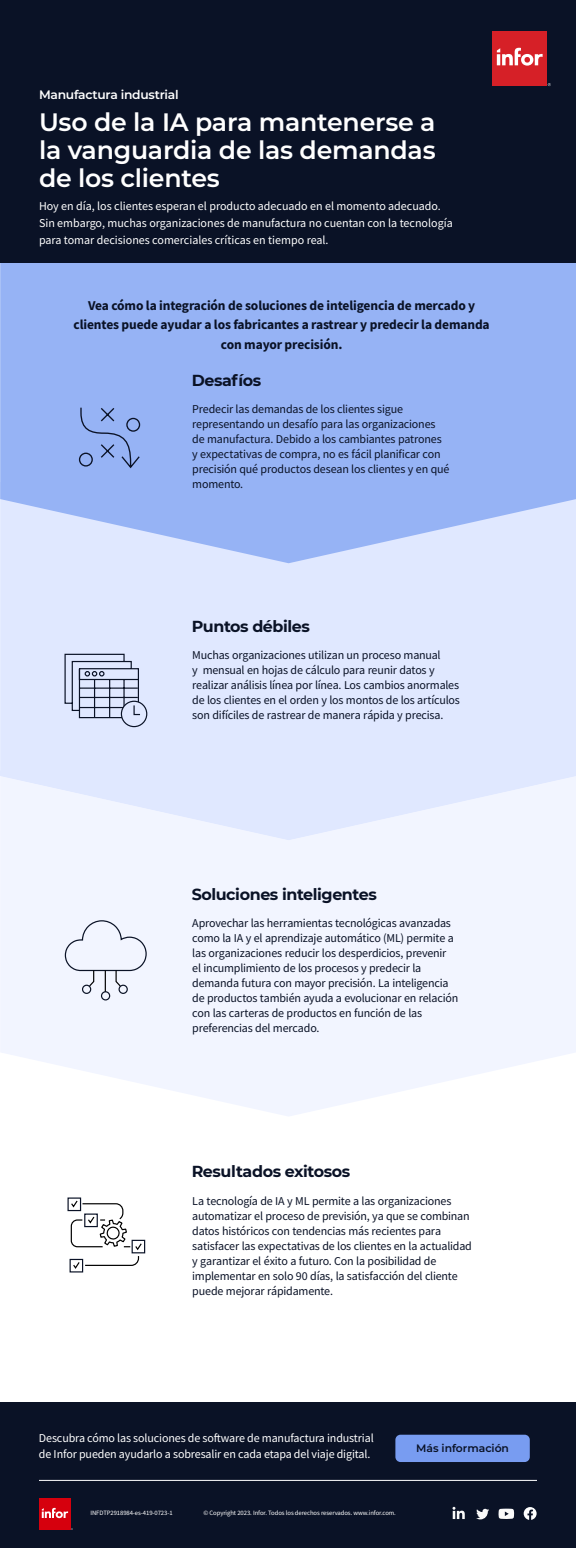
<style>
.page{position:relative;width:576px;height:1548px;background:#fff}
.page>*{position:absolute;margin:0;border:0;box-sizing:border-box;transform-origin:0 0}
.t1{font:600 25.2px/28.2px "Montserrat";letter-spacing:-.01em;color:#fff;text-align:justify}
.t2{font:700 15.9px "Montserrat";letter-spacing:-.025em;color:#0a1226}
.t3{font:700 13.5px/19.2px "Source Sans Pro";letter-spacing:-.01em;color:#0a1226;text-align:center}
.t4{font:600 12.3px "Montserrat";letter-spacing:-.02em;color:#fff}
.t5{font:12px/15px "Source Sans Pro";letter-spacing:-.015em;color:#0a1226}
.t6{font:12px/17.1px "Source Sans Pro";color:#fff}
.t7{font:100 10.8px "Montserrat";color:#0a1226}
.t8{font:6.6px "Source Sans Pro";letter-spacing:-.01em;color:#fff}
</style>
<div class="page">
<div style="left:0;top:563px;width:576px;height:207px;background:#e0e8ff"></div>
<svg style="left:0;top:840px;width:576px;height:276px;fill:#f2f5ff"></svg>
<svg style="left:0;top:770px;width:576px;height:70px;fill:#e0e8ff"></svg>
<svg style="left:0;top:262px;width:576px;height:301px;background:#9db8f5"></svg>
<div style="left:0;top:0;width:576px;height:262px;background:#0a1226"></div>
<div style="left:0;top:1402px;width:576px;height:146px;background:#0a1226"></div>
<div style="left:395px;top:1434px;width:135px;height:28px;background:#789cf1;border-radius:5px"></div>
<hr style="left:39px;top:1480px;width:498px;height:1px;background:#fff">
<svg style="left:524px;top:1507px;width:13px;height:12px"></svg>
<svg style="left:453px;top:1506px;width:12px;height:13px"></svg>
<svg style="left:476px;top:1508px;width:13px;height:11px"></svg>
<svg style="left:499px;top:1508px;width:15px;height:11px"></svg>
<svg style="left:79px;top:408px;width:62px;height:61px;background:#88a3e1"></svg>
<div style="left:121px;top:701px;width:26px;height:25px;background:#e0e8ff;border-radius:50%"></div>
<div style="left:121px;top:700px;width:26px;height:27px;border:1px solid #0a1226;border-radius:50%"></div>
<svg style="left:64px;top:653px;width:77px;height:66px;background:#b6bed4"></svg>
<svg style="left:64px;top:919px;width:83px;height:82px"></svg>
<svg style="left:67px;top:1197px;width:79px;height:76px"></svg>
<div style="left:492px;top:32px;width:54px;height:54px;background:#d62027"></div>
<svg style="left:497px;top:48px;width:46px;height:18px"></svg>
<div style="left:39px;top:1498px;width:31px;height:31px;background:#d6000d"></div>
<svg style="left:42px;top:1507px;width:26px;height:11px"></svg>
<p class="t4" style="left:39px;top:86px;width:141px">Manufactura industrial</p>
<p class="t1" style="left:39px;top:107px;width:398px">Uso de la IA para mantenerse a la vanguardia de las demandas de los clientes</p>
<p class="t6" style="left:39px;top:197px;width:415px">Hoy en día, los clientes esperan el producto adecuado en el momento adecuado.<br>Sin embargo, muchas organizaciones de manufactura no cuentan con la tecnología para tomar decisiones comerciales críticas en tiempo real.</p>
<p class="t3" style="left:74px;top:296px;width:418px">Vea cómo la integración de soluciones de inteligencia de mercado y clientes puede ayudar a los fabricantes a rastrear y predecir la demanda con mayor precisión.</p>
<p class="t2" style="left:192px;top:369px;width:71px">Desafíos</p>
<p class="t5" style="left:192px;top:402px;width:259px">Predecir las demandas de los clientes sigue representando un desafío para las organizaciones de manufactura. Debido a los cambiantes patrones y expectativas de compra, no es fácil planificar con precisión qué productos desean los clientes y en qué momento.</p>
<p class="t2" style="left:192px;top:615px;width:120px">Puntos débiles</p>
<p class="t5" style="left:192px;top:648px;width:269px">Muchas organizaciones utilizan un proceso manual<br>y mensual en hojas de cálculo para reunir datos y realizar análisis línea por línea. Los cambios anormales de los clientes en el orden y los montos de los artículos son difíciles de rastrear de manera rápida y precisa.</p>
<p class="t2" style="left:192px;top:882px;width:187px">Soluciones inteligentes</p>
<p class="t5" style="left:192px;top:915px;width:267px">Aprovechar las herramientas tecnológicas avanzadas como la IA y el aprendizaje automático (ML) permite a las organizaciones reducir los desperdicios, prevenir el incumplimiento de los procesos y predecir la demanda futura con mayor precisión. La inteligencia de productos también ayuda a evolucionar en relación con las carteras de productos en función de las preferencias del mercado.</p>
<p class="t2" style="left:192px;top:1160px;width:160px">Resultados exitosos</p>
<p class="t5" style="left:192px;top:1193px;width:281px">La tecnología de IA y ML permite a las organizaciones automatizar el proceso de previsión, ya que se combinan datos históricos con tendencias más recientes para satisfacer las expectativas de los clientes en la actualidad y garantizar el éxito a futuro. Con la posibilidad de implementar en solo 90 días, la satisfacción del cliente puede mejorar rápidamente.</p>
<p class="t6" style="left:39px;top:1430px;width:336px;line-height:15.9px">Descubra cómo las soluciones de software de manufactura industrial de Infor pueden ayudarlo a sobresalir en cada etapa del viaje digital.</p>
<p class="t8" style="left:90px;top:1508px;width:84px">INFDTP2918984-es-419-0723-1</p>
<p class="t8" style="left:203px;top:1508px;width:194px">© Copyright 2023. Infor. Todos los derechos reservados. www.infor.com.</p>
<p class="t7" style="left:416px;top:1440px;width:94px">Más información</p>
</div>
